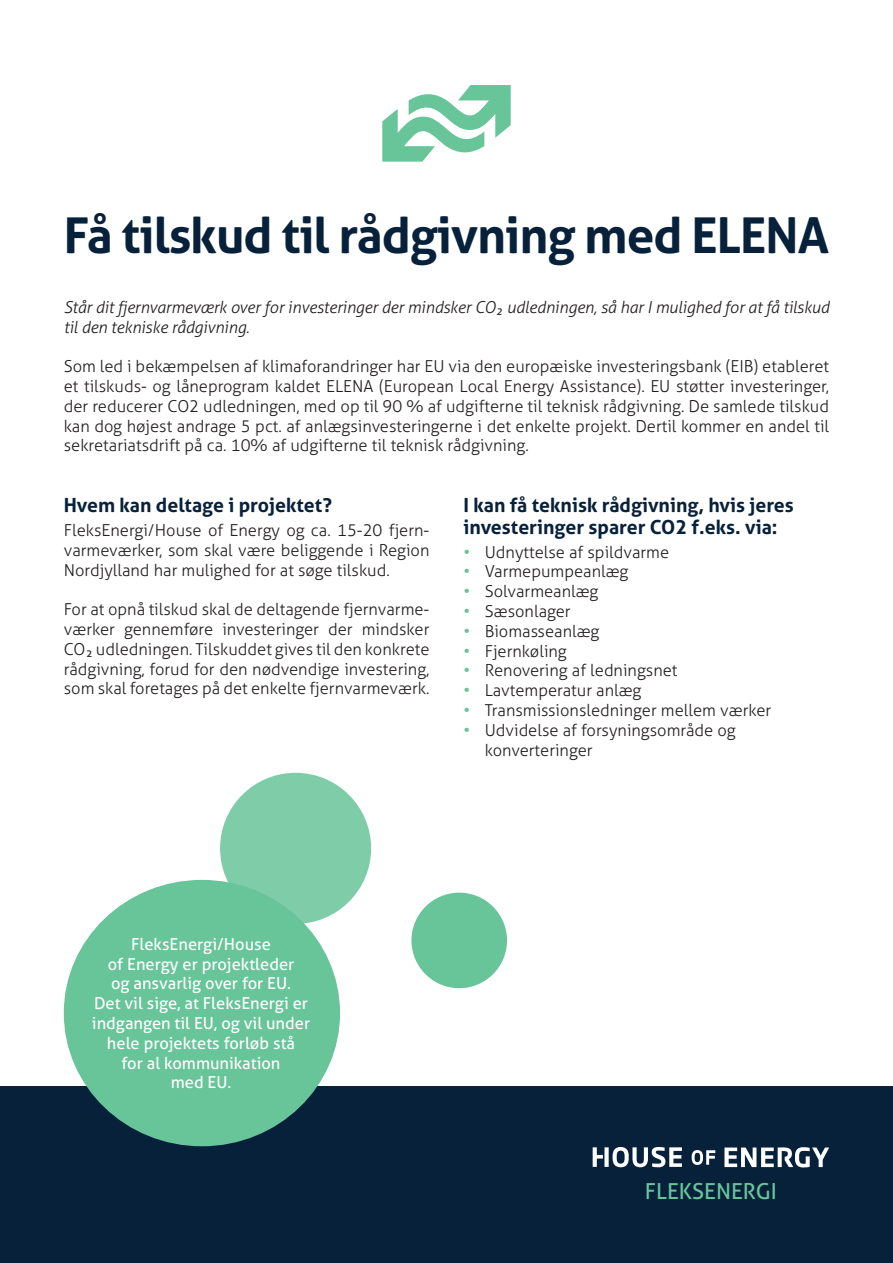
<style>
.page{position:relative;width:893px;height:1263px;background:#fff}
.page>*{position:absolute;margin:0;border:0;box-sizing:border-box;transform-origin:0 0}
.t1{font:700 49.5px "Aller";letter-spacing:-.02em;color:#08213b}
.t2{font:22.05px "Aller";color:#68c499}
.t3{font:700 19.5px/21.6px "Aller";color:#08213b}
.t4{font:300 16.5px/19.8px "Aller";color:#231f20;text-align:justify}
.t5{font:16.5px/19.8px "Aller";color:#fff;text-align:center}
.t6{font:italic 300 16.5px/19.8px "Aller";letter-spacing:-.01em;color:#231f20}
.s1{font-weight:400;color:#68c499}
</style>
<div class="page">
<div style="left:0;top:1086px;width:893px;height:177px;background:#08213b"></div>
<svg style="left:382px;top:85px;width:129px;height:77px"></svg>
<div style="left:220px;top:773px;width:151px;height:151px;background:#7fcda8;border-radius:50%"></div>
<div style="left:411px;top:893px;width:96px;height:95px;background:#68c499;border-radius:50%"></div>
<div style="left:64px;top:880px;width:276px;height:266px;background:#68c499;border-radius:50%"></div>
<svg style="left:692px;top:1150px;width:23px;height:15px"></svg>
<svg style="left:593px;top:1147px;width:89px;height:20px"></svg>
<svg style="left:724px;top:1147px;width:105px;height:20px"></svg>
<p class="t1" style="left:64px;top:205px;width:767px">Få tilskud til rådgivning med ELENA</p>
<p class="t6" style="left:64px;top:297px;width:767px">Står dit fjernvarmeværk over for investeringer der mindsker CO2 udledningen, så har I mulighed for at få tilskud til den tekniske rådgivning.</p>
<p class="t4" style="left:64px;top:356px;width:767px">Som led i bekæmpelsen af klimaforandringer har EU via den europæiske investeringsbank (EIB) etableret et tilskuds- og låneprogram kaldet ELENA (European Local Energy Assistance). EU støtter investeringer, der reducerer CO2 udledningen, med op til 90 % af udgifterne til teknisk rådgivning. De samlede tilskud kan dog højest andrage 5 pct. af anlægsinvesteringerne i det enkelte projekt. Dertil kommer en andel til sekretariatsdrift på ca. 10% af udgifterne til teknisk rådgivning.</p>
<p class="t3" style="left:64px;top:494px;width:270px">Hvem kan deltage i projektet?</p>
<p class="t4" style="left:64px;top:520px;width:367px">FleksEnergi/House of Energy og ca. 15-20 fjern&shy;varmeværker, som skal være beliggende i Region Nordjylland har mulighed for at søge tilskud.</p>
<p class="t4" style="left:64px;top:599px;width:367px">For at opnå tilskud skal de deltagende fjernvarme&shy;værker gennemføre investeringer der mindsker CO2 udledningen. Tilskuddet gives til den konkrete rådgivning, forud for den nødvendige investering, som skal foretages på det enkelte fjernvarmeværk.</p>
<p class="t3" style="left:463px;top:494px;width:332px">I kan få teknisk rådgivning, hvis jeres investeringer sparer CO2 f.eks. via:</p>
<p class="t4" style="left:463px;top:542px;width:207px"><span class="s1">•</span> Udnyttelse af spildvarme</p>
<p class="t4" style="left:463px;top:562px;width:166px"><span class="s1">•</span> Varmepumpeanlæg</p>
<p class="t4" style="left:463px;top:581px;width:136px"><span class="s1">•</span> Solvarmeanlæg</p>
<p class="t4" style="left:463px;top:601px;width:109px"><span class="s1">•</span> Sæsonlager</p>
<p class="t4" style="left:463px;top:621px;width:137px"><span class="s1">•</span> Biomasseanlæg</p>
<p class="t4" style="left:463px;top:641px;width:105px"><span class="s1">•</span> Fjernkøling</p>
<p class="t4" style="left:463px;top:661px;width:215px"><span class="s1">•</span> Renovering af ledningsnet</p>
<p class="t4" style="left:463px;top:680px;width:179px"><span class="s1">•</span> Lavtemperatur anlæg</p>
<p class="t4" style="left:463px;top:700px;width:309px"><span class="s1">•</span> Transmissionsledninger mellem værker</p>
<p class="t4" style="left:485px;top:720px;width:252px;text-indent:-21px"><span class="s1">•</span> Udvidelse af forsyningsområde og konverteringer</p>
<p class="t5" style="left:92px;top:934px;width:220px">FleksEnergi/House<br>of Energy er projektleder<br>og ansvarlig over for EU.<br>Det vil sige, at FleksEnergi er indgangen til EU, og vil under hele projektets forløb stå<br>for al kommunikation<br>med EU.</p>
<h2 class="t2" style="left:645px;top:1178px;width:133px">FLEKSENERGI</h2>
</div>
